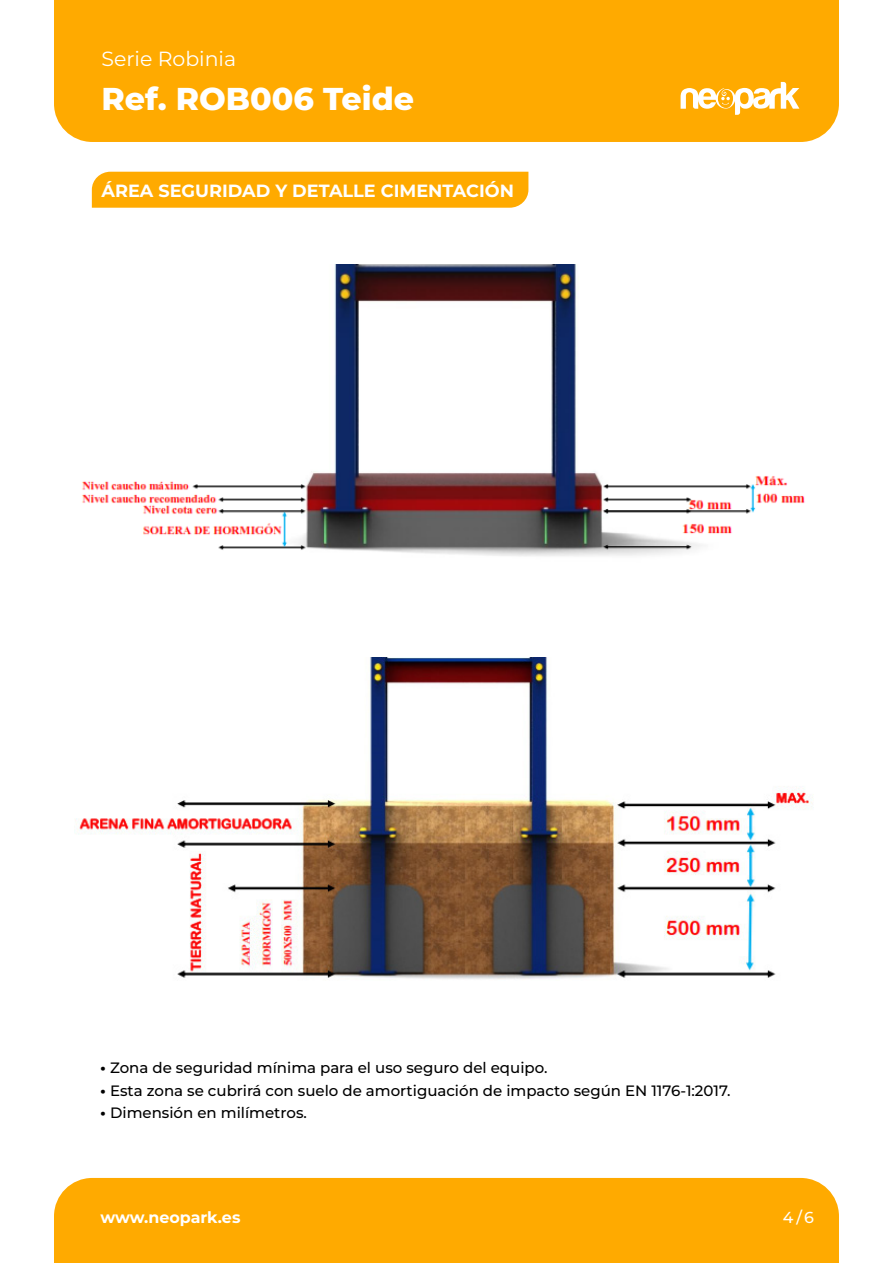
<style>
.page{position:relative;width:893px;height:1263px;background:#fff}
.page>*{position:absolute;margin:0;border:0;box-sizing:border-box;transform-origin:0 0}
.t1{font:800 31.65px "Montserrat";color:#fff}
.t2{font:20.4px "Montserrat";color:#fff}
.t3{font:700 17.7px "Montserrat";color:#fff}
.t4{font:700 15.9px "Montserrat";color:#fff}
.t5{font:500 15.9px "Montserrat";color:#fff}
.t6{font:500 15px "Montserrat";color:#000}
.s1{font-weight:900}
</style>
<div class="page">
<div style="left:54px;top:1178px;width:785px;height:85px;background:#fa0"></div>
<div style="left:54px;top:0;width:785px;height:142px;background:#fa0"></div>
<svg style="left:681px;top:82px;width:118px;height:33px"></svg>
<div style="left:92px;top:172px;width:436px;height:36px;background:#fa0"></div>
<img style="left:82px;top:265px;width:723px;height:291px">
<img style="left:76px;top:657px;width:738px;height:322px">
<p class="t2" style="left:102px;top:45px;width:136px">Serie Robinia</p>
<p class="t1" style="left:102px;top:75px;width:314px">Ref. ROB006 Teide</p>
<p class="t3" style="left:102px;top:178px;width:414px">ÁREA SEGURIDAD Y DETALLE CIMENTACIÓN</p>
<p class="t6" style="left:100px;top:1057px;width:449px"><span class="s1">·</span> Zona de seguridad mínima para el uso seguro del equipo.</p>
<p class="t6" style="left:100px;top:1080px;width:632px"><span class="s1">·</span> Esta zona se cubrirá con suelo de amortiguación de impacto según EN 1176-1:2017.</p>
<p class="t6" style="left:100px;top:1102px;width:208px"><span class="s1">·</span> Dimensión en milímetros.</p>
<p class="t4" style="left:100px;top:1206px;width:141px">www.neopark.es</p>
<p class="t5" style="left:783px;top:1206px;width:33px">4/6</p>
</div>
